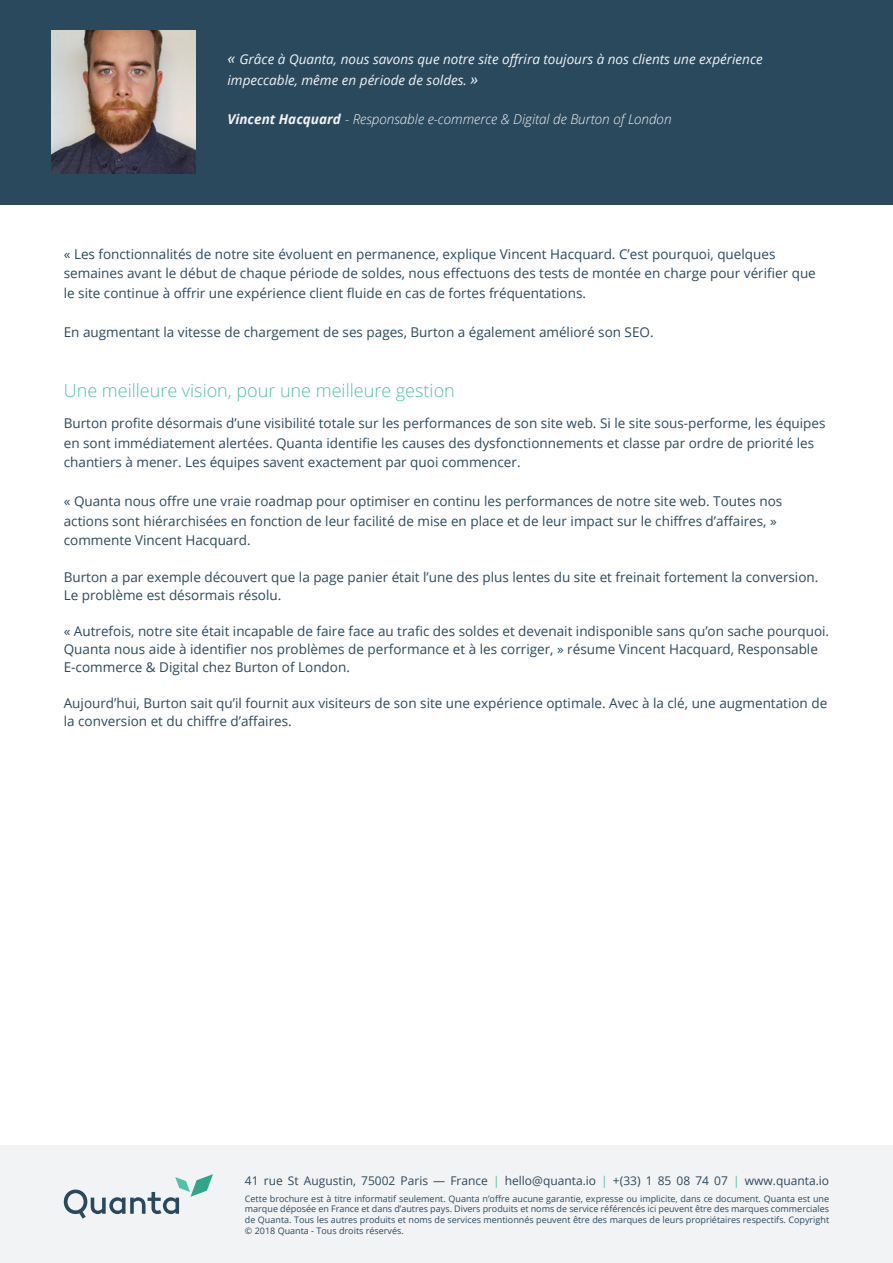
<style>
.page{position:relative;width:893px;height:1263px;background:#fff}
.page>*{position:absolute;margin:0;border:0;box-sizing:border-box;transform-origin:0 0}
.t1{font:300 18px "Open Sans";color:#53c0a8}
.t2{font:13.5px/19.5px "Open Sans";color:#2b495d}
.t3{font:italic 13.5px/21px "Open Sans";color:#f2f3f4}
.t4{font:italic 300 13.5px "Open Sans";color:#f2f3f4}
.t5{font:12px "Open Sans";color:#2b495d}
.t6{font:9px/10.8px "Open Sans";color:#2b495d;text-align:justify}
.s1{font-size:16.5px}
.s2{font-weight:700}
.s3{font-weight:400;font-style:normal;color:#2b495d}
.s4{color:#53c0a8}
</style>
<div class="page">
<div style="left:0;top:0;width:893px;height:204px;background:#2b495d"></div>
<div style="left:0;top:1145px;width:893px;height:118px;background:#f2f3f4"></div>
<svg style="left:64px;top:1174px;width:149px;height:44px"></svg>
<img style="left:51px;top:30px;width:144px;height:144px">
<p class="t3" style="left:227px;top:48px;width:537px"><span class="s1">«</span> Grâce à Quanta, nous savons que notre site offrira toujours à nos clients une expérience impeccable, même en période de soldes. <span class="s1">»</span></p>
<p class="t4" style="left:227px;top:109px;width:446px"><span class="s2">Vincent Hacquard</span><span class="s3">-</span>- Responsable e-commerce &amp; Digital de Burton of London</p>
<p class="t2" style="left:64px;top:244px;width:754px">« Les fonctionnalités de notre site évoluent en permanence, explique Vincent Hacquard. C’est pourquoi, quelques semaines avant le début de chaque période de soldes, nous effectuons des tests de montée en charge pour vérifier que le site continue à offrir une expérience client fluide en cas de fortes fréquentations.</p>
<p class="t2" style="left:64px;top:322px;width:591px">En augmentant la vitesse de chargement de ses pages, Burton a également amélioré son SEO.</p>
<p class="t1" style="left:64px;top:378px;width:393px">Une meilleure vision, pour une meilleure gestion</p>
<p class="t2" style="left:64px;top:413px;width:763px">Burton profite désormais d’une visibilité totale sur les performances de son site web. Si le site sous-performe, les équipes en sont immédiatement alertées. Quanta identifie les causes des dysfonctionnements et classe par ordre de priorité les chantiers à mener. Les équipes savent exactement par quoi commencer.</p>
<p class="t2" style="left:64px;top:491px;width:720px">« Quanta nous offre une vraie roadmap pour optimiser en continu les performances de notre site web. Toutes nos actions sont hiérarchisées en fonction de leur facilité de mise en place et de leur impact sur le chiffres d’affaires, » commente Vincent Hacquard.</p>
<p class="t2" style="left:64px;top:567px;width:756px;line-height:18px">Burton a par exemple découvert que la page panier était l’une des plus lentes du site et freinait fortement la conversion.<br>Le problème est désormais résolu.</p>
<p class="t2" style="left:64px;top:621px;width:767px;line-height:18px">« Autrefois, notre site était incapable de faire face au trafic des soldes et devenait indisponible sans qu’on sache pourquoi.<br>Quanta nous aide à identifier nos problèmes de performance et à les corriger, » résume Vincent Hacquard, Responsable<br>E-commerce &amp; Digital chez Burton of London.</p>
<p class="t2" style="left:64px;top:693px;width:765px;line-height:18px">Aujourd’hui, Burton sait qu’il fournit aux visiteurs de son site une expérience optimale. Avec à la clé, une augmentation de la conversion et du chiffre d’affaires.</p>
<p class="t5" style="left:245px;top:1172px;width:586px">41 rue St Augustin, 75002 Paris — France <span class="s4">|</span> hello@quanta.io <span class="s4">|</span> +(33) 1 85 08 74 07 <span class="s4">|</span> www.quanta.io</p>
<p class="t6" style="left:245px;top:1193px;width:586px">Cette brochure est à titre informatif seulement. Quanta n’offre aucune garantie, expresse ou implicite, dans ce document. Quanta est une marque déposée en France et dans d’autres pays. Divers produits et noms de service référencés ici peuvent être des marques commerciales de Quanta. Tous les autres produits et noms de services mentionnés peuvent être des marques de leurs propriétaires respectifs. Copyright © 2018 Quanta - Tous droits réservés.</p>
</div>
